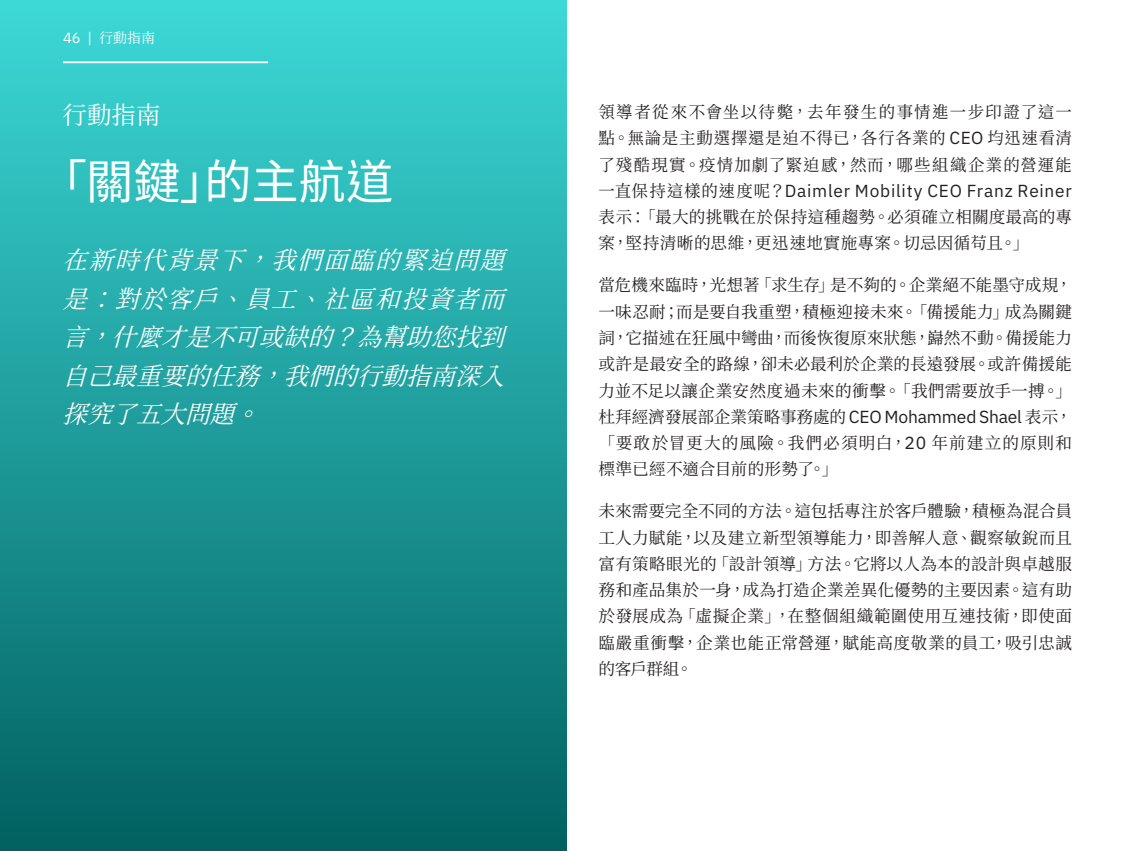
<style>
.page{position:relative;width:1134px;height:851px;background:#fff}
.page>*{position:absolute;margin:0;border:0;box-sizing:border-box;transform-origin:0 0}
.Head_1__30_36{font:47.25px "Noto Sans CJ Ktc";color:#fff}
.Head_1__30_36-2{font:italic 24.5px/38.5px "Noto Serif CJ Ktc";color:#fff;text-align:justify}
.Head_1__30_36-3{font:24.5px "Noto Serif CJ Ktc";color:#fff}
.Body_Reg__9_5_12_5{font:17.5px "IBM Plex Sans";letter-spacing:.045em;color:#231f20}
.Body_Reg__9_5_12_5-2{font:16.62px/26.2px "Noto Serif CJ Ktc";letter-spacing:.03em;color:#231f20;text-align:justify}
.t1{font:14px "Noto Serif CJ Ktc";color:#fff}
.s1{font-family:"IBM Plex Sans";font-size:14.7px}
.s2{font-family:"IBM Plex Sans";font-size:17.5px}
.s3{font-family:"Noto Serif CJ Ktc";font-size:16.62px}
</style>
<div class="page">
<div style="left:1px;top:0;width:566px;height:850px;background:linear-gradient(to bottom,#3cd9d7,#026160)"></div>
<hr style="left:63px;top:61px;width:205px;height:2px;background:#fff">
<p class="t1" style="left:63px;top:30px;width:94px"><span class="s1">46 |</span> 行動指南</p>
<p class="Head_1__30_36-3" style="left:63px;top:101px;width:99px">行動指南</p>
<p class="Head_1__30_36" style="left:40px;top:155px;width:355px">「關鍵」的主航道</p>
<p class="Head_1__30_36-2" style="left:63px;top:241px;width:462px">在新時代背景下，我們面臨的緊迫問題是：對於客戶、員工、社區和投資者而言，什麼才是不可或缺的？為幫助您找到自己最重要的任務，我們的行動指南深入探究了五大問題。</p>
<p class="Body_Reg__9_5_12_5-2" style="left:598px;top:99px;width:475px">領導者從來不會坐以待斃，去年發生的事情進一步印證了這一點。無論是主動選擇還是迫不得已，各行各業的 <span class="s2">CEO</span> 均迅速看清了殘酷現實。疫情加劇了緊迫感，然而，哪些組織企業的營運能</p>
<p class="Body_Reg__9_5_12_5" style="left:598px;top:177px;width:475px"><span class="s3">一直保持這樣的速度呢？</span>Daimler Mobility CEO Franz Reiner</p>
<p class="Body_Reg__9_5_12_5-2" style="left:598px;top:204px;width:475px">表示：「最大的挑戰在於保持這種趨勢。必須確立相關度最高的專案，堅持清晰的思維，更迅速地實施專案。切忌因循苟且。」</p>
<p class="Body_Reg__9_5_12_5-2" style="left:598px;top:272px;width:475px">當危機來臨時，光想著「求生存」是不夠的。企業絕不能墨守成規，一味忍耐；而是要自我重塑，積極迎接未來。「備援能力」成為關鍵詞，它描述在狂風中彎曲，而後恢復原來狀態，巋然不動。備援能力或許是最安全的路線，卻未必最利於企業的長遠發展。或許備援能力並不足以讓企業安然度過未來的衝擊。「我們需要放手一搏。」杜拜經濟發展部企業策略事務處的 <span class="s2">CEO Mohammed Shael</span> 表示，「要敢於冒更大的風險。我們必須明白，<span class="s2">20</span> 年前建立的原則和標準已經不適合目前的形勢了。」</p>
<p class="Body_Reg__9_5_12_5-2" style="left:598px;top:498px;width:475px">未來需要完全不同的方法。這包括專注於客戶體驗，積極為混合員工人力賦能，以及建立新型領導能力，即善解人意、觀察敏銳而且富有策略眼光的「設計領導」方法。它將以人為本的設計與卓越服務和產品集於一身，成為打造企業差異化優勢的主要因素。這有助於發展成為「虛擬企業」，在整個組織範圍使用互連技術，即使面臨嚴重衝擊，企業也能正常營運，賦能高度敬業的員工，吸引忠誠的客戶群組。</p>
</div>
